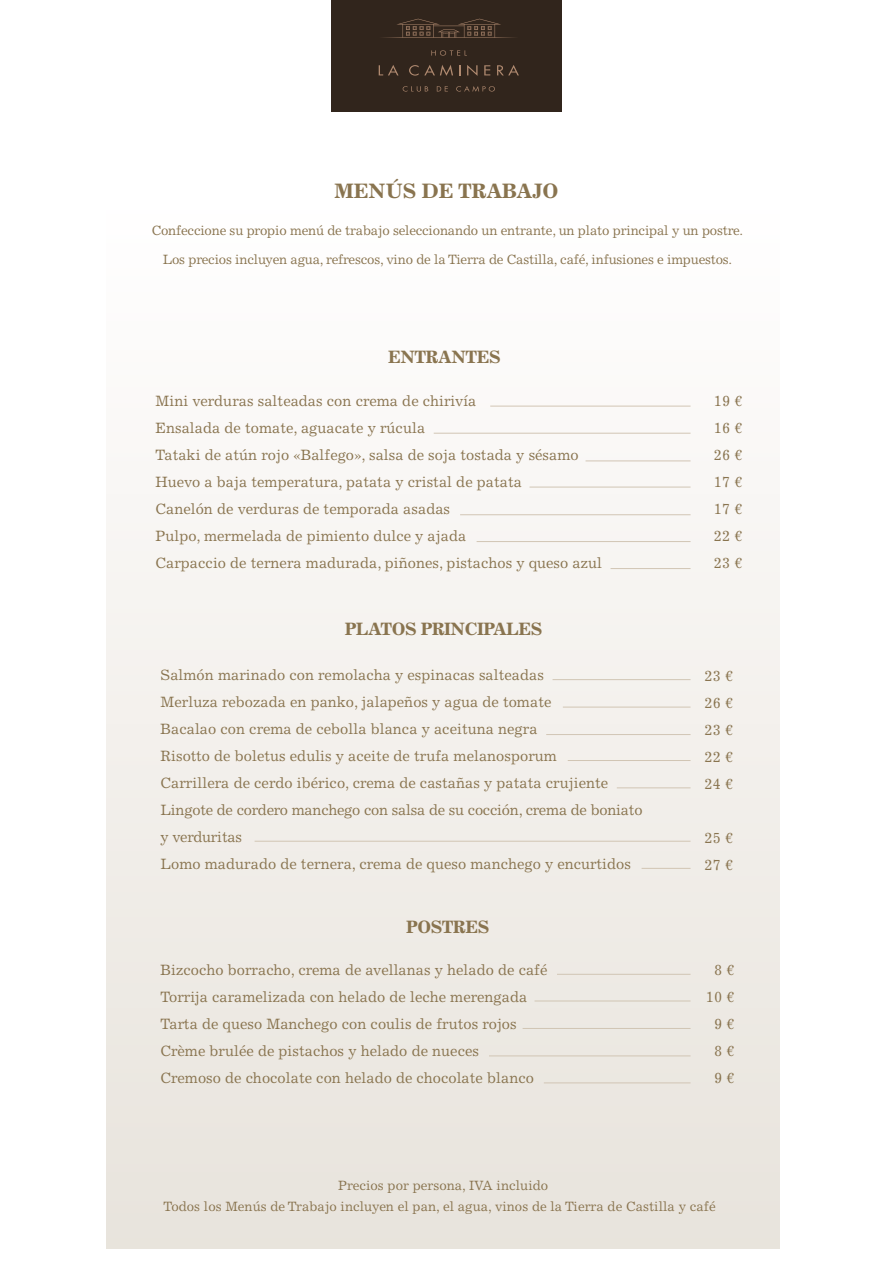
<style>
.page{position:relative;width:893px;height:1263px;background:#fff}
.page>*{position:absolute;margin:0;border:0;box-sizing:border-box;transform-origin:0 0}
.t1{font:700 21px "Excelsior LT Std";letter-spacing:-.005em;color:#89744f}
.t2{font:700 18px "Excelsior LT Std";letter-spacing:-.03em;color:#89744f}
.t3{font:15px/27px "Excelsior LT Std";letter-spacing:.005em;color:#89744f}
.t4{font:13.5px/29.1px "Excelsior LT Std";letter-spacing:-.015em;color:#89744f;text-align:center}
.t5{font:13.5px "Excelsior LT Std";letter-spacing:.005em;color:#89744f}
</style>
<div class="page">
<div style="left:107px;top:200px;width:673px;height:1049px;background:linear-gradient(to bottom,#fffefe,#e8e3db)"></div>
<div style="left:331px;top:0;width:231px;height:111px;background:#31251c"></div>
<svg style="left:383px;top:19px;width:132px;height:19px"></svg>
<svg style="left:379px;top:65px;width:20px;height:10px"></svg>
<svg style="left:409px;top:65px;width:44px;height:11px"></svg>
<svg style="left:467px;top:65px;width:11px;height:11px"></svg>
<svg style="left:484px;top:65px;width:6px;height:10px"></svg>
<svg style="left:497px;top:65px;width:22px;height:10px"></svg>
<svg style="left:431px;top:50px;width:36px;height:6px"></svg>
<svg style="left:403px;top:86px;width:25px;height:6px"></svg>
<svg style="left:437px;top:86px;width:11px;height:5px"></svg>
<svg style="left:456px;top:86px;width:39px;height:6px"></svg>
<hr style="left:490px;top:406px;width:200px;height:1px;background:#d1c5b4">
<hr style="left:434px;top:433px;width:257px;height:1px;background:#d1c5b4">
<hr style="left:585px;top:461px;width:105px;height:1px;background:#d1c5b4">
<hr style="left:529px;top:487px;width:162px;height:1px;background:#d1c5b4">
<hr style="left:477px;top:541px;width:214px;height:1px;background:#d1c5b4">
<hr style="left:610px;top:568px;width:81px;height:1px;background:#d1c5b4">
<hr style="left:552px;top:679px;width:138px;height:1px;background:#d1c5b4">
<hr style="left:546px;top:734px;width:145px;height:1px;background:#d1c5b4">
<hr style="left:568px;top:760px;width:123px;height:1px;background:#d1c5b4">
<hr style="left:255px;top:841px;width:436px;height:1px;background:#d1c5b4">
<hr style="left:642px;top:868px;width:48px;height:1px;background:#d1c5b4">
<hr style="left:557px;top:974px;width:134px;height:1px;background:#d1c5b4">
<hr style="left:535px;top:1001px;width:156px;height:1px;background:#d1c5b4">
<hr style="left:523px;top:1028px;width:168px;height:1px;background:#d1c5b4">
<hr style="left:489px;top:1056px;width:201px;height:1px;background:#d1c5b4">
<hr style="left:544px;top:1083px;width:147px;height:1px;background:#d1c5b4">
<hr style="left:617px;top:788px;width:74px;height:1px;background:#d1c5b4">
<hr style="left:460px;top:514px;width:230px;height:1px;background:#d1c5b4">
<hr style="left:563px;top:707px;width:127px;height:1px;background:#d1c5b4">
<h1 class="t1" style="left:335px;top:179px;width:225px">MENÚS DE TRABAJO</h1>
<p class="t4" style="left:152px;top:216px;width:593px">Confeccione su propio menú de trabajo seleccionando un entrante, un plato principal y un postre.<br>Los precios incluyen agua, refrescos, vino de la Tierra de Castilla, café, infusiones e impuestos.</p>
<p class="t2" style="left:388px;top:346px;width:114px">ENTRANTES</p>
<p class="t3" style="left:156px;top:388px;width:448px">Mini verduras salteadas con crema de chirivía<br>Ensalada de tomate, aguacate y rúcula<br>Tataki de atún rojo «Balfego», salsa de soja tostada y sésamo Huevo a baja temperatura, patata y cristal de patata<br>Canelón de verduras de temporada asadas<br>Pulpo, mermelada de pimiento dulce y ajada<br>Carpaccio de ternera madurada, piñones, pistachos y queso azul</p>
<p class="t3" style="left:714px;top:388px;width:30px;text-align:justify">19 € 16 € 26 € 17 € 17 € 22 € 23 €</p>
<p class="t2" style="left:345px;top:618px;width:199px">PLATOS PRINCIPALES</p>
<p class="t3" style="left:161px;top:661px;width:483px">Salmón marinado con remolacha y espinacas salteadas<br>Merluza rebozada en panko, jalapeños y agua de tomate<br>Bacalao con crema de cebolla blanca y aceituna negra<br>Risotto de boletus edulis y aceite de trufa melanosporum<br>Carrillera de cerdo ibérico, crema de castañas y patata crujiente Lingote de cordero manchego con salsa de su cocción, crema de boniato y verduritas<br>Lomo madurado de ternera, crema de queso manchego y encurtidos</p>
<p class="t2" style="left:406px;top:917px;width:85px">POSTRES</p>
<p class="t3" style="left:161px;top:956px;width:388px">Bizcocho borracho, crema de avellanas y helado de café Torrija caramelizada con helado de leche merengada Tarta de queso Manchego con coulis de frutos rojos Crème brulée de pistachos y helado de nueces<br>Cremoso de chocolate con helado de chocolate blanco</p>
<p class="t5" style="left:338px;top:1177px;width:212px">Precios por persona, IVA incluido</p>
<p class="t3" style="left:705px;top:662px;width:30px;text-align:justify">23 € 26 € 23 € 22 € 24 €</p>
<p class="t3" style="left:705px;top:824px;width:30px">25 €<br>27 €</p>
<p class="t3" style="left:706px;top:957px;width:30px;text-align:center">8 €<br>10 €<br>9 €<br>8 €<br>9 €</p>
<p class="t5" style="left:164px;top:1198px;width:554px">Todos los Menús de Trabajo incluyen el pan, el agua, vinos de la Tierra de Castilla y café</p>
</div>
